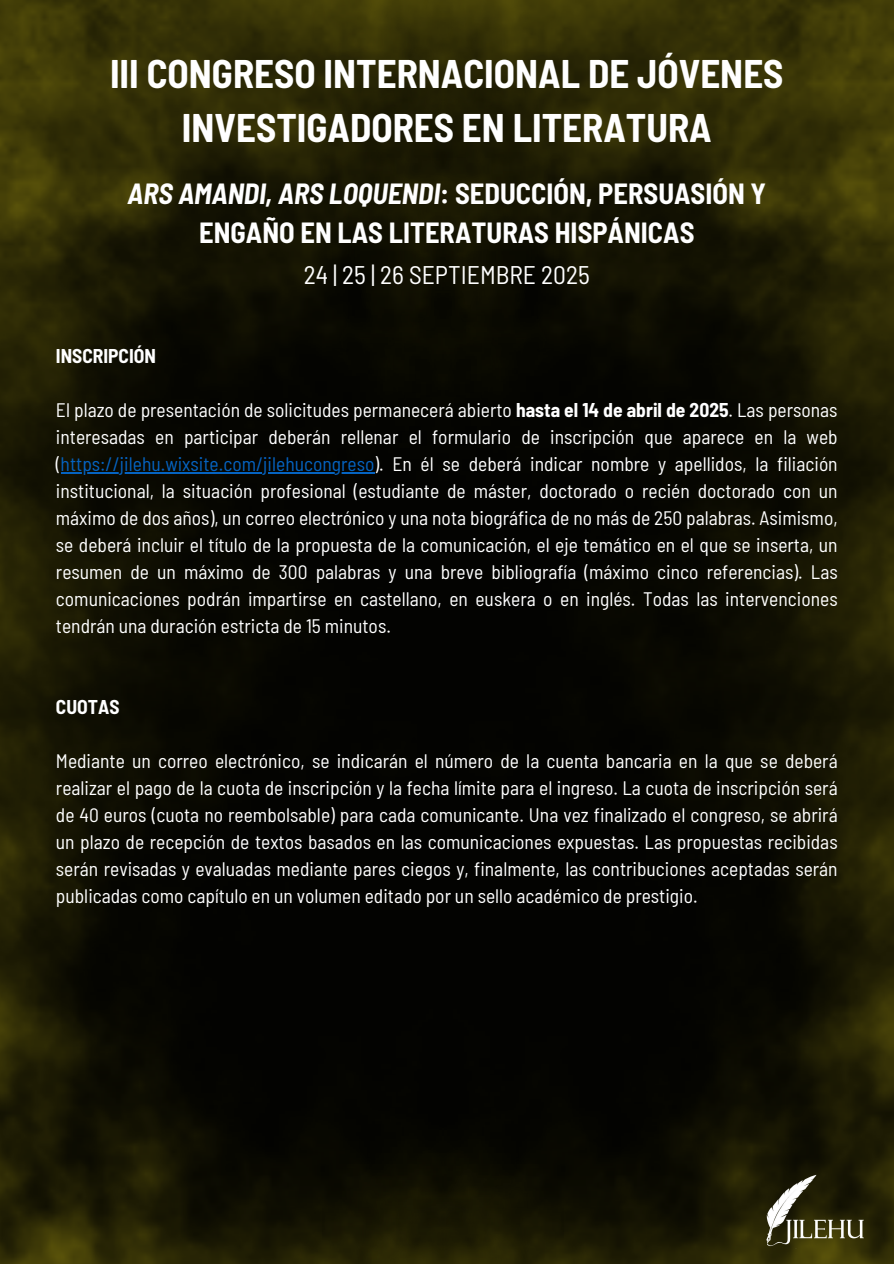
<style>
.page{position:relative;width:894px;height:1264px;background:#fff}
.page>*{position:absolute;margin:0;border:0;box-sizing:border-box;transform-origin:0 0}
.t1{font:700 semi-condensed 39px/54px "Barlow";color:#fff;text-align:center}
.t2{font:700 semi-condensed 28.5px/39.3px "Barlow";color:#fff;text-align:center}
.t3{font:semi-condensed 25.5px "Barlow";color:#fff}
.t4{font:semi-condensed 19.5px/27px "Barlow";color:#fff;text-align:justify}
.t5{font:700 semi-condensed 19.5px "Barlow";color:#fff}
.s1{font-style:italic}
.s2{font-weight:700}
.s3{color:#0563c1}
</style>
<div class="page">
<img style="left:0;top:0;width:287px;height:1263px">
<img style="left:287px;top:0;width:606px;height:1263px">
<img style="left:752px;top:1147px;width:116px;height:116px">
<hr style="left:61px;top:472px;width:313px;height:1px;background:#0563c1">
<p class="t1" style="left:110px;top:45px;width:674px">III CONGRESO INTERNACIONAL DE JÓVENES<br>INVESTIGADORES EN LITERATURA</p>
<p class="t2" style="left:127px;top:173px;width:640px"><span class="s1">ARS AMANDI, ARS LOQUENDI</span>: SEDUCCIÓN, PERSUASIÓN Y<br>ENGAÑO EN LAS LITERATURAS HISPÁNICAS</p>
<h4 class="t3" style="left:304px;top:258px;width:287px">24 | 25 | 26 SEPTIEMBRE 2025</h4>
<h3 class="t5" style="left:56px;top:343px;width:102px">INSCRIPCIÓN</h3>
<p class="t4" style="left:56px;top:395px;width:783px">El plazo de presentación de solicitudes permanecerá abierto <span class="s2">hasta el 14 de abril de 2025</span>. Las personas interesadas en participar deberán rellenar el formulario de inscripción que aparece en la web (<span class="s3">https://jilehu.wixsite.com/jilehucongreso</span>). En él se deberá indicar nombre y apellidos, la filiación</p>
<h1 class="t4" style="left:56px;top:476px;width:783px">institucional, la situación profesional (estudiante de máster, doctorado o recién doctorado con un máximo de dos años), un correo electrónico y una nota biográfica de no más de 250 palabras. Asimismo, se deberá incluir el título de la propuesta de la comunicación, el eje temático en el que se inserta, un resumen de un máximo de 300 palabras y una breve bibliografía (máximo cinco referencias). Las comunicaciones podrán impartirse en castellano, en euskera o en inglés. Todas las intervenciones tendrán una duración estricta de 15 minutos.</h1>
<h1 class="t5" style="left:56px;top:694px;width:65px">CUOTAS</h1>
<h1 class="t4" style="left:56px;top:746px;width:783px">Mediante un correo electrónico, se indicarán el número de la cuenta bancaria en la que se deberá realizar el pago de la cuota de inscripción y la fecha límite para el ingreso. La cuota de inscripción será de 40 euros (cuota no reembolsable) para cada comunicante. Una vez finalizado el congreso, se abrirá un plazo de recepción de textos basados en las comunicaciones expuestas. Las propuestas recibidas</h1>
<h2 class="t4" style="left:56px;top:854px;width:783px">serán revisadas y evaluadas mediante pares ciegos y, finalmente, las contribuciones aceptadas serán publicadas como capítulo en un volumen editado por un sello académico de prestigio.</h2>
</div>
